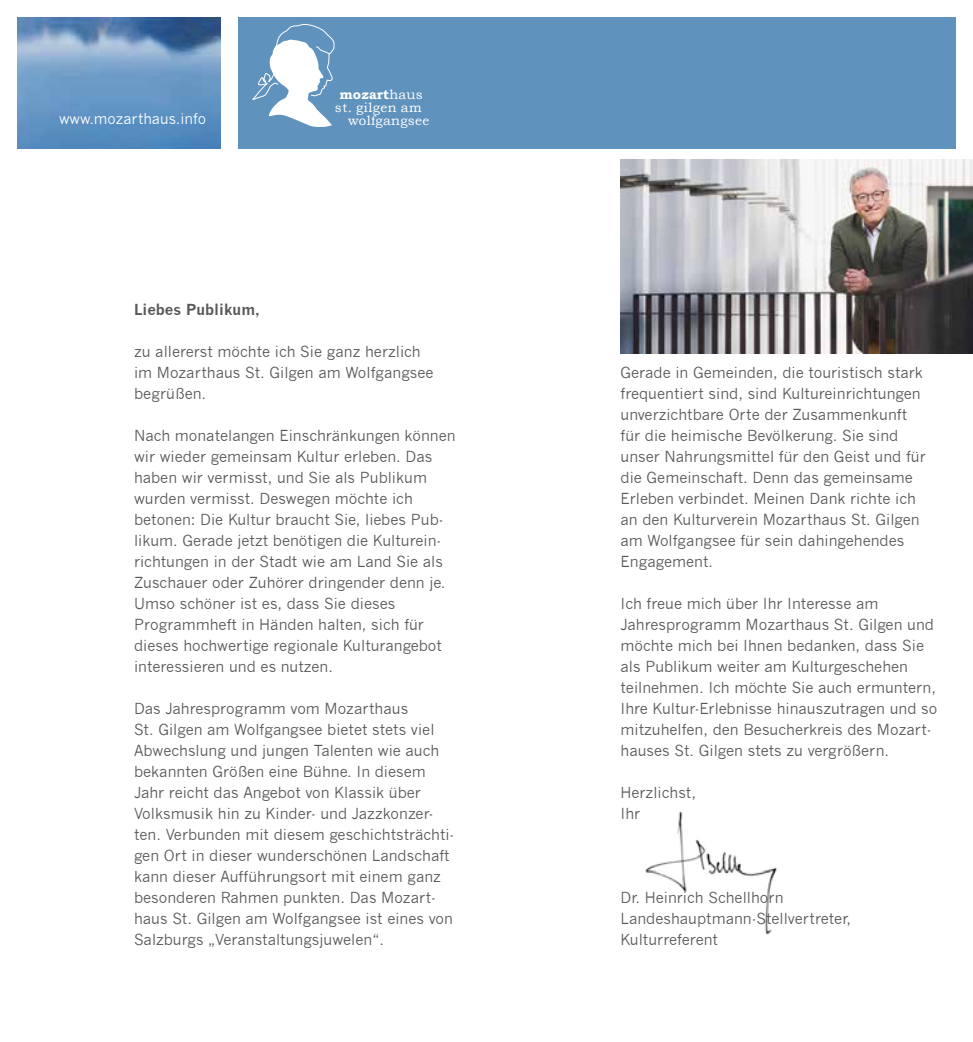
<style>
.page{position:relative;width:973px;height:1042px;background:#fff}
.page>*{position:absolute;margin:0;border:0;box-sizing:border-box;transform-origin:0 0}
.t1{font:14.88px/21px "News Gothic";color:#58585a}
.t2{font:700 14.88px "News Gothic";color:#58585a}
.t3{font:14.53px "News Gothic";color:#fff}
.t4{font:13.47px "Bookman Old Style";letter-spacing:.02em;color:#fff}
.t5{font:700 13.47px "Bookman Old Style";letter-spacing:.01em;color:#fff}
.s1{font-weight:400}
</style>
<div class="page">
<img style="left:645px;top:811px;width:132px;height:124px">
<img style="left:17px;top:17px;width:204px;height:132px">
<div style="left:238px;top:17px;width:717px;height:132px;background:#6092be"></div>
<svg style="left:252px;top:24px;width:83px;height:103px"></svg>
<img style="left:620px;top:160px;width:352px;height:193px">
<p class="t3" style="left:59px;top:110px;width:148px">www.mozarthaus.info</p>
<p class="t5" style="left:339px;top:87px;width:85px">mozart<span class="s1">haus</span></p>
<p class="t4" style="left:335px;top:100px;width:88px">st. gilgen am</p>
<p class="t4" style="left:348px;top:112px;width:83px">wolfgangsee</p>
<p class="t2" style="left:134px;top:300px;width:127px">Liebes Publikum,</p>
<p class="t1" style="left:134px;top:341px;width:301px">zu allererst möchte ich Sie ganz herzlich im Mozarthaus St. Gilgen am Wolfgangsee begrüßen.</p>
<p class="t1" style="left:134px;top:425px;width:323px">Nach monatelangen Einschränkungen können wir wieder gemeinsam Kultur erleben. Das haben wir vermisst, und Sie als Publikum wurden vermisst. Deswegen möchte ich betonen: Die Kultur braucht Sie, liebes Pub&shy;likum. Gerade jetzt benötigen die Kulturein&shy;richtungen in der Stadt wie am Land Sie als Zuschauer oder Zuhörer dringender denn je.<br>Umso schöner ist es, dass Sie dieses Programmheft in Händen halten, sich für dieses hochwertige regionale Kulturangebot interessieren und es nutzen.</p>
<p class="t1" style="left:134px;top:698px;width:322px">Das Jahresprogramm vom Mozarthaus<br>St. Gilgen am Wolfgangsee bietet stets viel Abwechslung und jungen Talenten wie auch bekannten Größen eine Bühne. In diesem Jahr reicht das Angebot von Klassik über Volksmusik hin zu Kinder- und Jazzkonzer&shy;ten. Verbunden mit diesem geschichtsträchti&shy;gen Ort in dieser wunderschönen Landschaft kann dieser Aufführungsort mit einem ganz besonderen Rahmen punkten. Das Mozart&shy;haus St. Gilgen am Wolfgangsee ist eines von Salzburgs „Veranstaltungsjuwelen“.</p>
<p class="t1" style="left:620px;top:362px;width:307px">Gerade in Gemeinden, die touristisch stark frequentiert sind, sind Kultureinrichtungen unverzichtbare Orte der Zusammenkunft für die heimische Bevölkerung. Sie sind unser Nahrungsmittel für den Geist und für die Gemeinschaft. Denn das gemeinsame Erleben verbindet. Meinen Dank richte ich an den Kulturverein Mozarthaus St. Gilgen am Wolfgangsee für sein dahingehendes Engagement.</p>
<p class="t1" style="left:620px;top:593px;width:318px">Ich freue mich über Ihr Interesse am Jahresprogramm Mozarthaus St. Gilgen und möchte mich bei Ihnen bedanken, dass Sie als Publikum weiter am Kulturgeschehen teilnehmen. Ich möchte Sie auch ermuntern, Ihre Kultur-Erlebnisse hinauszutragen und so mitzuhelfen, den Besucherkreis des Mozart&shy;hauses St. Gilgen stets zu vergrößern.</p>
<p class="t1" style="left:620px;top:782px;width:77px">Herzlichst,<br>Ihr</p>
<p class="t1" style="left:620px;top:887px;width:232px">Dr. Heinrich Schellhorn<br>Landeshauptmann-Stellvertreter,<br>Kulturreferent</p>
</div>
